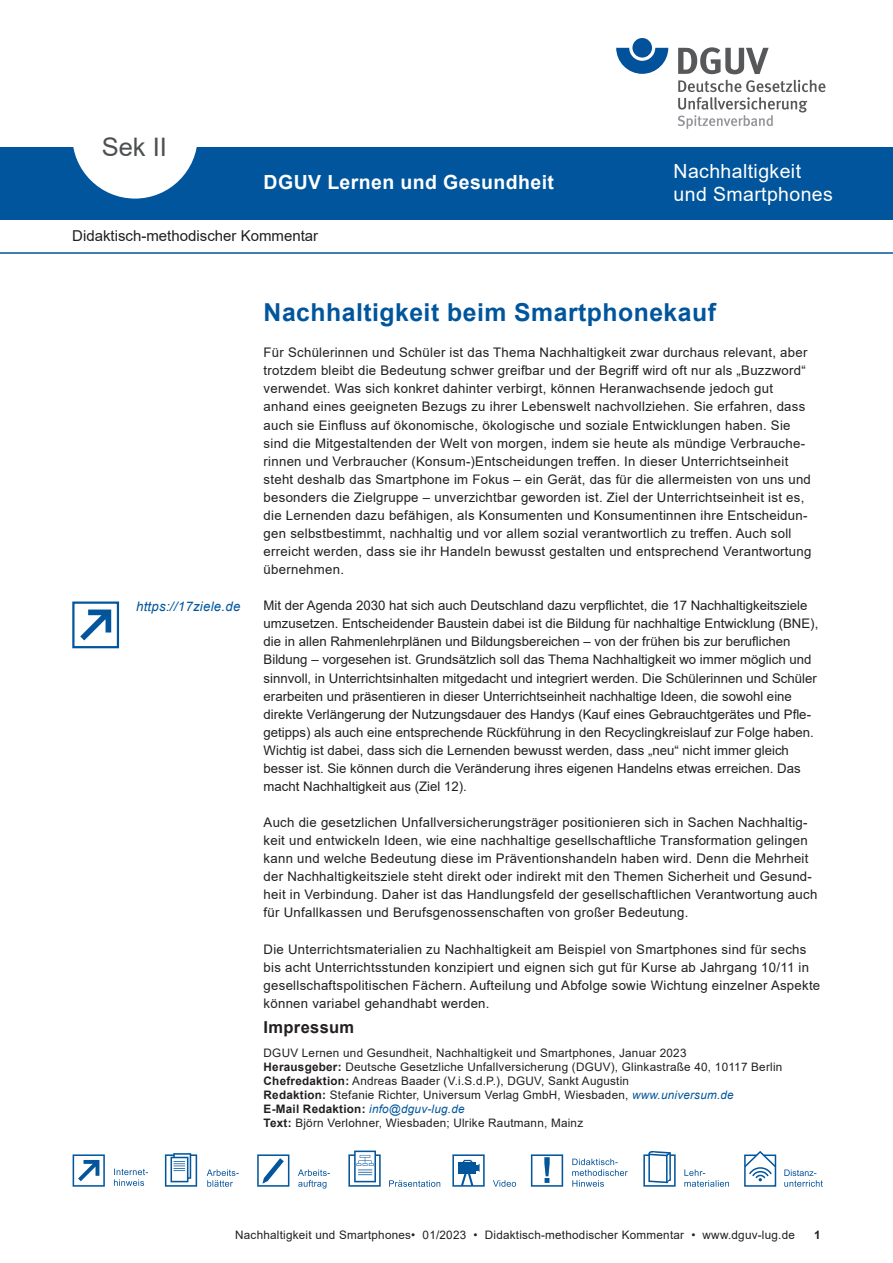
<style>
.page{position:relative;width:893px;height:1263px;background:#fff}
.page>*{position:absolute;margin:0;border:0;box-sizing:border-box;transform-origin:0 0}
.t1{font:25.5px "Arial";color:#4d4f51}
.t2{font:700 24.75px "Arial";letter-spacing:.02em;color:#01559c}
.t3{font:19.5px/23.4px "Arial";letter-spacing:.02em;color:#fff}
.t4{font:700 19.5px "Arial";letter-spacing:.02em;color:#fff}
.t5{font:700 16.5px "Arial";letter-spacing:.02em;color:#231f20}
.t6{font:15px "Arial";color:#231f20}
.t7{font:13.2px/18px "Arial";letter-spacing:.02em;color:#231f20}
.t8{font:13.2px/18px "Arial";color:#231f20}
.t9{font:italic 13.2px "Arial";letter-spacing:.02em;color:#01559c}
.t10{font:11.7px/14.1px "Arial";letter-spacing:.02em;color:#231f20}
.t11{font:700 11.7px "Arial";color:#231f20}
.s1{font-weight:700}
.s2{font-style:italic;color:#01559c}
</style>
<div class="page">
<div style="left:0;top:147px;width:893px;height:73px;background:#01559c"></div>
<svg style="left:73px;top:147px;width:124px;height:52px"></svg>
<svg style="left:616px;top:48px;width:52px;height:26px"></svg>
<div style="left:632px;top:38px;width:20px;height:20px;background:#01519b;border-radius:50%"></div>
<svg style="left:678px;top:47px;width:91px;height:27px"></svg>
<svg style="left:678px;top:80px;width:147px;height:49px"></svg>
<hr style="left:0;top:252px;width:893px;height:2px;background:#01559c">
<div style="left:72px;top:601px;width:47px;height:47px;border:2px solid #01559c"></div>
<svg style="left:80px;top:609px;width:31px;height:31px"></svg>
<svg style="left:73px;top:1154px;width:32px;height:33px"></svg>
<svg style="left:114px;top:1168px;width:34px;height:18px"></svg>
<svg style="left:165px;top:1153px;width:32px;height:34px"></svg>
<svg style="left:207px;top:1169px;width:32px;height:18px"></svg>
<svg style="left:257px;top:1154px;width:32px;height:33px"></svg>
<svg style="left:298px;top:1169px;width:32px;height:19px"></svg>
<svg style="left:348px;top:1150px;width:33px;height:37px"></svg>
<svg style="left:452px;top:1154px;width:33px;height:33px"></svg>
<svg style="left:493px;top:1180px;width:23px;height:7px"></svg>
<svg style="left:531px;top:1154px;width:32px;height:33px"></svg>
<svg style="left:572px;top:1158px;width:56px;height:29px"></svg>
<svg style="left:389px;top:1180px;width:51px;height:7px"></svg>
<div style="left:744px;top:1154px;width:32px;height:33px;background:#fff;border:2px solid #03559c"></div>
<svg style="left:744px;top:1151px;width:33px;height:30px"></svg>
<svg style="left:684px;top:1169px;width:45px;height:18px"></svg>
<svg style="left:643px;top:1151px;width:33px;height:36px"></svg>
<svg style="left:784px;top:1169px;width:39px;height:18px"></svg>
<h1 class="t1" style="left:102px;top:130px;width:67px">Sek II</h1>
<h3 class="t4" style="left:264px;top:168px;width:292px">DGUV Lernen und Gesundheit</h3>
<h3 class="t3" style="left:674px;top:159px;width:161px">Nachhaltigkeit und Smartphones</h3>
<p class="t6" style="left:72px;top:225px;width:247px">Didaktisch-methodischer Kommentar</p>
<p class="t9" style="left:136px;top:598px;width:106px">https://17ziele.de</p>
<h2 class="t2" style="left:264px;top:295px;width:454px">Nachhaltigkeit beim Smartphonekauf</h2>
<p class="t7" style="left:264px;top:343px;width:549px">Für Schülerinnen und Schüler ist das Thema Nachhaltigkeit zwar durchaus relevant, aber trotzdem bleibt die Bedeutung schwer greifbar und der Begriff wird oft nur als „Buzzword“ verwendet. Was sich konkret dahinter verbirgt, können Heranwachsende jedoch gut anhand eines geeigneten Bezugs zu ihrer Lebenswelt nachvollziehen. Sie erfahren, dass auch sie Einfluss auf ökonomische, ökologische und soziale Entwicklungen haben. Sie sind die Mitgestaltenden der Welt von morgen, indem sie heute als mündige Verbrauche&shy;rinnen und Verbraucher (Konsum-)Entscheidungen treffen. In dieser Unterrichtseinheit steht deshalb das Smartphone im Fokus – ein Gerät, das für die allermeisten von uns und besonders die Zielgruppe – unverzichtbar geworden ist. Ziel der Unterrichtseinheit ist es, die Lernenden dazu befähigen, als Konsumenten und Konsumentinnen ihre Entscheidun&shy;gen selbstbestimmt, nachhaltig und vor allem sozial verantwortlich zu treffen. Auch soll erreicht werden, dass sie ihr Handeln bewusst gestalten und entsprechend Verantwortung übernehmen.</p>
<p class="t8" style="left:264px;top:596px;width:556px">Mit der Agenda 2030 hat sich auch Deutschland dazu verpflichtet, die 17 Nachhaltigkeitsziele umzusetzen. Entscheidender Baustein dabei ist die Bildung für nachhaltige Entwicklung (BNE), die in allen Rahmenlehrplänen und Bildungsbereichen – von der frühen bis zur beruflichen Bildung – vorgesehen ist. Grundsätzlich soll das Thema Nachhaltigkeit wo immer möglich und sinnvoll, in Unterrichtsinhalten mitgedacht und integriert werden. Die Schülerinnen und Schüler erarbeiten und präsentieren in dieser Unterrichtseinheit nachhaltige Ideen, die sowohl eine direkte Verlängerung der Nutzungsdauer des Handys (Kauf eines Gebrauchtgerätes und Pfle&shy;getipps) als auch eine entsprechende Rückführung in den Recyclingkreislauf zur Folge haben.<br>Wichtig ist dabei, dass sich die Lernenden bewusst werden, dass „neu“ nicht immer gleich besser ist. Sie können durch die Veränderung ihres eigenen Handelns etwas erreichen. Das macht Nachhaltigkeit aus (Ziel 12).</p>
<p class="t7" style="left:264px;top:813px;width:555px">Auch die gesetzlichen Unfallversicherungsträger positionieren sich in Sachen Nachhaltig&shy;keit und entwickeln Ideen, wie eine nachhaltige gesellschaftliche Transformation gelingen kann und welche Bedeutung diese im Präventionshandeln haben wird. Denn die Mehrheit der Nachhaltigkeitsziele steht direkt oder indirekt mit den Themen Sicherheit und Gesund&shy;heit in Verbindung. Daher ist das Handlungsfeld der gesellschaftlichen Verantwortung auch für Unfallkassen und Berufsgenossenschaften von großer Bedeutung.</p>
<p class="t7" style="left:264px;top:940px;width:558px">Die Unterrichtsmaterialien zu Nachhaltigkeit am Beispiel von Smartphones sind für sechs bis acht Unterrichtsstunden konzipiert und eignen sich gut für Kurse ab Jahrgang 10/11 in gesellschaftspolitischen Fächern. Aufteilung und Abfolge sowie Wichtung einzelner Aspekte können variabel gehandhabt werden.</p>
<p class="t5" style="left:264px;top:1016px;width:92px">Impressum</p>
<p class="t10" style="left:264px;top:1046px;width:520px">DGUV Lernen und Gesundheit, Nachhaltigkeit und Smartphones, Januar 2023<br><span class="s1">Herausgeber:</span> Deutsche Gesetzliche Unfallversicherung (DGUV), Glinkastraße 40, 10117 Berlin <span class="s1">Chefredaktion:</span> Andreas Baader (V.i.S.d.P.), DGUV, Sankt Augustin<br><span class="s1">Redaktion:</span> Stefanie Richter, Universum Verlag GmbH, Wiesbaden, <span class="s2">www.universum.de<br></span><span class="s1">E-Mail Redaktion:</span> <span class="s2">info@dguv-lug.de<br></span><span class="s1">Text:</span> Björn Verlohner, Wiesbaden; Ulrike Rautmann, Mainz</p>
<p class="t10" style="left:235px;top:1228px;width:561px">Nachhaltigkeit und Smartphones• 01/2023 • Didaktisch-methodischer Kommentar • www.dguv-lug.de</p>
<p class="t11" style="left:814px;top:1227px;width:8px">1</p>
</div>
